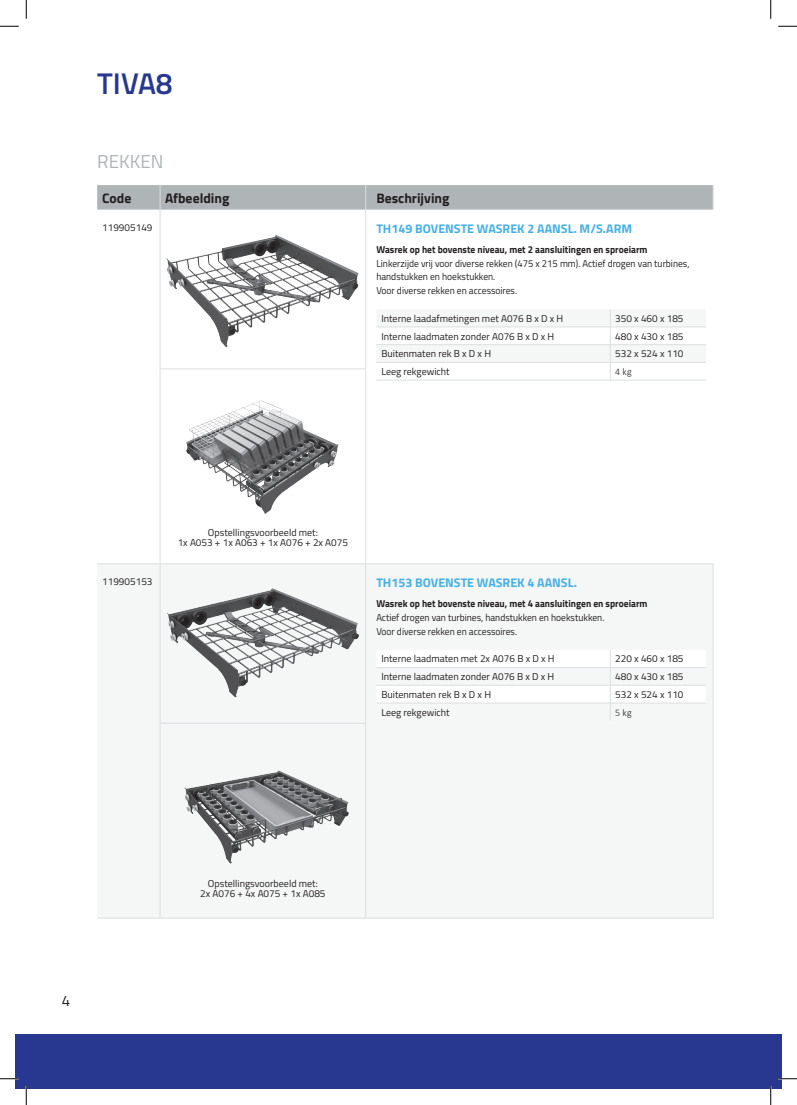
<style>
.page{position:relative;width:797px;height:1105px;background:#fff}
.page>*{position:absolute;margin:0;border:0;box-sizing:border-box;transform-origin:0 0}
.forward_texts{font:600 30px "Titillium";color:#283890}
.small_header{font:18.75px "Titillium";color:#afb4b7}
.t1{font:15px "Titillium";color:#231f20}
.Titolo_tabella{font:700 13.75px "Titillium";color:#231f20}
.Testo_tabella{font:700 12.5px "Titillium";color:#45b0e4}
.Testo_tabella_access{font:10px "Titillium";color:#231f20}
.Testo_tabella-2{font:10px/13.8px "Titillium";color:#231f20;scale:.95 1}
.Testo_tabella-3{font:700 10px "Titillium";color:#231f20;scale:.95 1}
.Testo_tabella-4{font:10px "Titillium";color:#231f20}
.Testo_tabella_access-2{font:300 10px "Calibri";color:#231f20}
</style>
<div class="page">
<div style="left:16px;top:1034px;width:765px;height:55px;background:#283890"></div>
<div style="left:97px;top:565px;width:616px;height:353px;background:#f5f6f6"></div>
<hr style="left:97px;top:918px;width:63px;height:1px;background:#dbdfe1">
<hr style="left:366px;top:918px;width:347px;height:1px;background:#dbdfe1">
<hr style="left:160px;top:210px;width:1px;height:159px;background:#dbdfe1">
<hr style="left:365px;top:210px;width:1px;height:159px;background:#dbdfe1">
<hr style="left:160px;top:369px;width:206px;height:1px;background:#dbdfe1">
<hr style="left:160px;top:369px;width:1px;height:195px;background:#dbdfe1">
<hr style="left:365px;top:369px;width:1px;height:195px;background:#dbdfe1">
<div style="left:97px;top:185px;width:617px;height:25px;background:#afb4b7"></div>
<hr style="left:97px;top:564px;width:63px;height:1px;background:#dbdfe1">
<hr style="left:160px;top:564px;width:206px;height:1px;background:#dbdfe1">
<hr style="left:366px;top:564px;width:347px;height:1px;background:#dbdfe1">
<hr style="left:160px;top:564px;width:1px;height:159px;background:#dbdfe1">
<hr style="left:160px;top:723px;width:1px;height:195px;background:#dbdfe1">
<hr style="left:365px;top:564px;width:1px;height:159px;background:#dbdfe1">
<hr style="left:713px;top:564px;width:1px;height:159px;background:#dbdfe1">
<hr style="left:713px;top:723px;width:1px;height:195px;background:#dbdfe1">
<hr style="left:365px;top:723px;width:1px;height:195px;background:#dbdfe1">
<hr style="left:160px;top:723px;width:206px;height:1px;background:#dbdfe1">
<hr style="left:160px;top:918px;width:206px;height:1px;background:#dbdfe1">
<img style="left:166px;top:235px;width:193px;height:112px">
<svg style="left:376px;top:309px;width:330px;height:71px"></svg>
<hr style="left:376px;top:380px;width:234px;height:1px;background:#dbdfe1">
<hr style="left:610px;top:380px;width:96px;height:1px;background:#dbdfe1">
<img style="left:187px;top:400px;width:152px;height:113px">
<img style="left:166px;top:583px;width:193px;height:121px">
<svg style="left:376px;top:650px;width:330px;height:71px"></svg>
<img style="left:180px;top:768px;width:172px;height:97px">
<svg style="left:0;top:25px;width:19px;height:2px"></svg>
<svg style="left:778px;top:25px;width:19px;height:2px"></svg>
<svg style="left:0;top:1078px;width:19px;height:1px"></svg>
<svg style="left:778px;top:1078px;width:19px;height:1px"></svg>
<svg style="left:25px;top:0;width:2px;height:19px"></svg>
<svg style="left:25px;top:1086px;width:2px;height:19px"></svg>
<svg style="left:770px;top:0;width:1px;height:19px"></svg>
<svg style="left:770px;top:1086px;width:1px;height:19px"></svg>
<p class="forward_texts" style="left:97px;top:61px;width:77px">TIVA8</p>
<p class="small_header" style="left:97px;top:147px;width:68px">REKKEN</p>
<p class="Titolo_tabella" style="left:102px;top:187px;width:31px">Code</p>
<p class="Titolo_tabella" style="left:165px;top:187px;width:66px">Afbeelding</p>
<p class="Titolo_tabella" style="left:376px;top:187px;width:75px">Beschrijving</p>
<p class="Testo_tabella-4" style="left:102px;top:220px;width:52px">119905149</p>
<p class="Testo_tabella" style="left:376px;top:219px;width:257px">TH149 BOVENSTE WASREK 2 AANSL. M/S.ARM</p>
<p class="Testo_tabella-3" style="left:376px;top:242px;width:287px">Wasrek op het bovenste niveau, met 2 aansluitingen en sproeiarm</p>
<p class="Testo_tabella-2" style="left:376px;top:256px;width:331px">Linkerzijde vrij voor diverse rekken (475 x 215 mm). Actief drogen van turbines, handstukken en hoekstukken.</p>
<p class="Testo_tabella-2" style="left:376px;top:283px;width:150px">Voor diverse rekken en accessoires.</p>
<p class="Testo_tabella_access" style="left:381px;top:311px;width:183px">Interne laadafmetingen met A076 B x D x H</p>
<p class="Testo_tabella_access" style="left:615px;top:311px;width:70px">350 x 460 x 185</p>
<p class="Testo_tabella_access" style="left:381px;top:329px;width:174px">Interne laadmaten zonder A076 B x D x H</p>
<p class="Testo_tabella_access" style="left:615px;top:329px;width:70px">480 x 430 x 185</p>
<p class="Testo_tabella_access" style="left:381px;top:346px;width:111px">Buitenmaten rek B x D x H</p>
<p class="Testo_tabella_access" style="left:615px;top:346px;width:70px">532 x 524 x 110</p>
<p class="Testo_tabella_access" style="left:381px;top:364px;width:70px">Leeg rekgewicht</p>
<p class="Testo_tabella_access-2" style="left:615px;top:365px;width:18px">4 kg</p>
<p class="Testo_tabella_access" style="left:208px;top:526px;width:111px">Opstellingsvoorbeeld met:</p>
<p class="Testo_tabella_access" style="left:178px;top:536px;width:172px">1x A053 + 1x A063 + 1x A076 + 2x A075</p>
<p class="Testo_tabella-4" style="left:102px;top:575px;width:52px">119905153</p>
<p class="Testo_tabella" style="left:376px;top:573px;width:202px">TH153 BOVENSTE WASREK 4 AANSL.</p>
<p class="Testo_tabella-3" style="left:376px;top:596px;width:287px">Wasrek op het bovenste niveau, met 4 aansluitingen en sproeiarm</p>
<p class="Testo_tabella-2" style="left:376px;top:610px;width:241px">Actief drogen van turbines, handstukken en hoekstukken.</p>
<p class="Testo_tabella-2" style="left:376px;top:624px;width:150px">Voor diverse rekken en accessoires.</p>
<p class="Testo_tabella_access" style="left:381px;top:652px;width:175px">Interne laadmaten met 2x A076 B x D x H</p>
<p class="Testo_tabella_access" style="left:615px;top:652px;width:70px">220 x 460 x 185</p>
<p class="Testo_tabella_access" style="left:381px;top:669px;width:174px">Interne laadmaten zonder A076 B x D x H</p>
<p class="Testo_tabella_access" style="left:615px;top:669px;width:70px">480 x 430 x 185</p>
<p class="Testo_tabella_access" style="left:381px;top:687px;width:111px">Buitenmaten rek B x D x H</p>
<p class="Testo_tabella_access" style="left:615px;top:687px;width:70px">532 x 524 x 110</p>
<p class="Testo_tabella_access" style="left:381px;top:705px;width:70px">Leeg rekgewicht</p>
<p class="Testo_tabella_access-2" style="left:615px;top:706px;width:18px">5 kg</p>
<h3 class="t1" style="left:62px;top:989px;width:10px">4</h3>
<p class="Testo_tabella_access" style="left:208px;top:877px;width:111px">Opstellingsvoorbeeld met:</p>
<p class="Testo_tabella_access" style="left:200px;top:887px;width:127px">2x A076 + 4x A075 + 1x A085</p>
</div>
